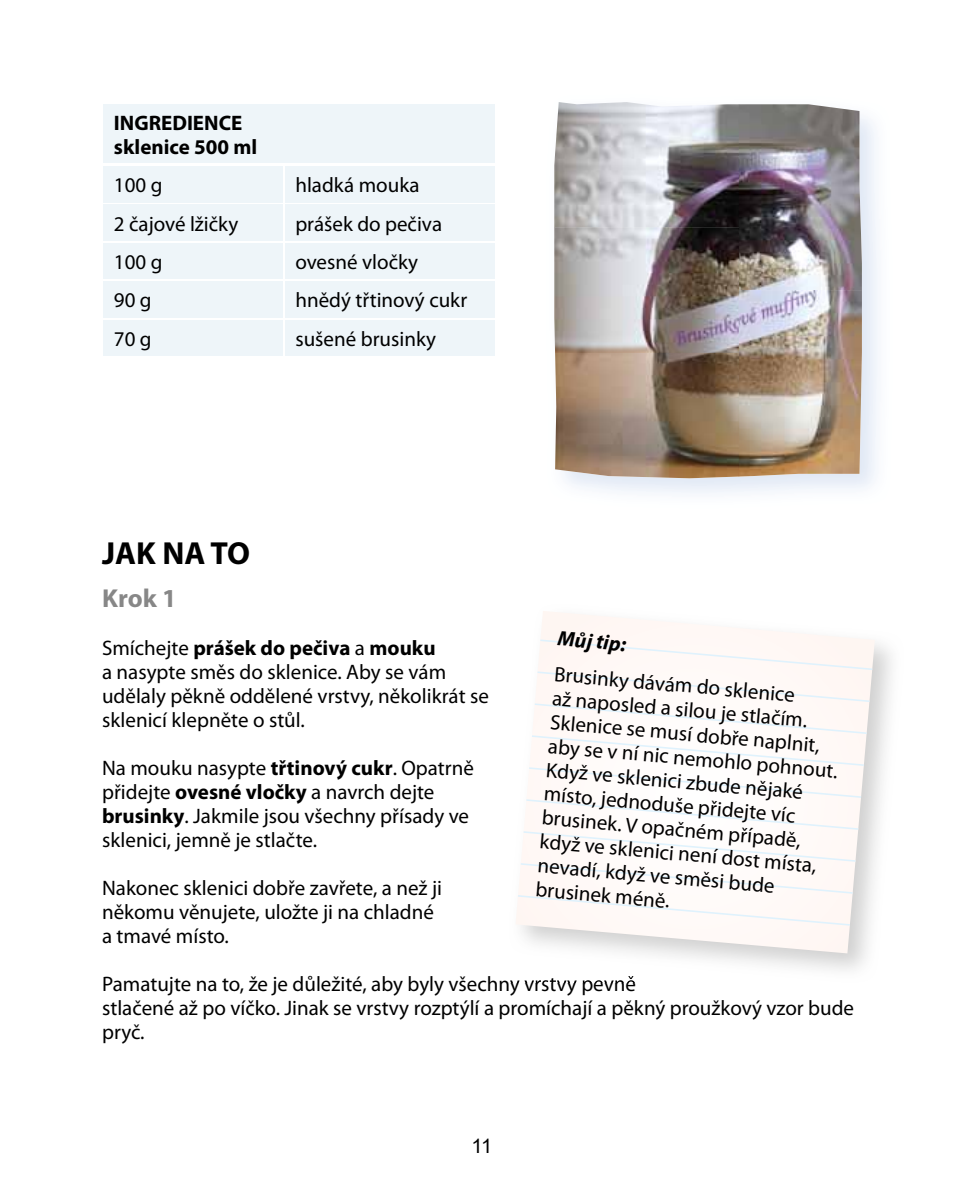
<style>
.page{position:relative;width:964px;height:1202px;background:#fff}
.page>*{position:absolute;margin:0;border:0;box-sizing:border-box;transform-origin:0 0}
.t1{font:700 32px "Myriad Pro";color:#000}
.t2{font:700 26px "Myriad Pro";color:#878787}
.t3{font:21px/24px "Myriad Pro";color:#000}
.t4{font:700 21px/24px "Myriad Pro";color:#000}
.t5{font:italic 700 21px "Myriad Pro";color:#000}
.t6{font:20px "Arial";color:#000}
.s1{font-weight:700}
</style>
<div class="page">
<div style="left:103px;top:104px;width:392px;height:252px;background:#eef5f9"></div>
<hr style="left:283px;top:166px;width:1px;height:37px;background:#fff">
<hr style="left:102px;top:203px;width:182px;height:1px;background:#fff">
<hr style="left:284px;top:203px;width:212px;height:1px;background:#fff">
<hr style="left:283px;top:204px;width:1px;height:37px;background:#fff">
<hr style="left:102px;top:241px;width:182px;height:1px;background:#fff">
<hr style="left:284px;top:241px;width:212px;height:1px;background:#fff">
<hr style="left:283px;top:242px;width:1px;height:38px;background:#fff">
<hr style="left:102px;top:280px;width:182px;height:1px;background:#fff">
<hr style="left:284px;top:280px;width:212px;height:1px;background:#fff">
<hr style="left:283px;top:281px;width:1px;height:37px;background:#fff">
<hr style="left:102px;top:318px;width:182px;height:1px;background:#fff">
<hr style="left:284px;top:318px;width:212px;height:1px;background:#fff">
<hr style="left:283px;top:319px;width:1px;height:38px;background:#fff">
<hr style="left:103px;top:164px;width:181px;height:2px;background:#fff">
<hr style="left:284px;top:164px;width:211px;height:2px;background:#fff">
<img style="left:554px;top:102px;width:185px;height:376px">
<img style="left:739px;top:104px;width:123px;height:373px">
<img style="left:510px;top:976px;width:125px;height:7px">
<svg style="left:515px;top:611px;width:360px;height:342px"></svg>
<p class="t4" style="left:114px;top:110px;width:145px">INGREDIENCE sklenice 500 ml</p>
<p class="t3" style="left:114px;top:173px;width:50px">100 g</p>
<p class="t3" style="left:295px;top:173px;width:126px">hladká mouka</p>
<p class="t3" style="left:114px;top:211px;width:126px">2 čajové lžičky</p>
<p class="t3" style="left:295px;top:211px;width:148px">prášek do pečiva</p>
<p class="t3" style="left:114px;top:250px;width:50px">100 g</p>
<p class="t3" style="left:295px;top:250px;width:124px">ovesné vločky</p>
<p class="t3" style="left:114px;top:288px;width:39px">90 g</p>
<p class="t3" style="left:295px;top:288px;width:173px">hnědý třtinový cukr</p>
<p class="t3" style="left:114px;top:326px;width:39px">70 g</p>
<p class="t3" style="left:295px;top:326px;width:142px">sušené brusinky</p>
<h1 class="t1" style="left:102px;top:532px;width:150px">JAK NA TO</h1>
<p class="t2" style="left:102px;top:581px;width:76px">Krok 1</p>
<p class="t3" style="left:102px;top:635px;width:388px">Smíchejte <span class="s1">prášek do pečiva</span> a <span class="s1">mouku<br></span>a nasypte směs do sklenice. Aby se vám udělaly pěkně oddělené vrstvy, několikrát se sklenicí klepněte o stůl.</p>
<p class="t3" style="left:102px;top:755px;width:373px">Na mouku nasypte <span class="s1">třtinový cukr</span>. Opatrně přidejte <span class="s1">ovesné vločky</span> a navrch dejte <span class="s1">brusinky</span>. Jakmile jsou všechny přísady ve sklenici, jemně je stlačte.</p>
<p class="t3" style="left:102px;top:875px;width:341px">Nakonec sklenici dobře zavřete, a než ji někomu věnujete, uložte ji na chladné a tmavé místo.</p>
<p class="t3" style="left:102px;top:971px;width:753px">Pamatujte na to, že je důležité, aby byly všechny vrstvy pevně<br>stlačené až po víčko. Jinak se vrstvy rozptýlí a promíchají a pěkný proužkový vzor bude pryč.</p>
<p class="t5" style="left:559px;top:624px;width:70px;rotate:5deg">Můj tip:</p>
<p class="t3" style="left:555px;top:662px;width:292px;rotate:5deg">Brusinky dávám do sklenice<br>až naposled a silou je stlačím.<br>Sklenice se musí dobře naplnit, aby se v ní nic nemohlo pohnout.<br>Když ve sklenici zbude nějaké místo, jednoduše přidejte víc brusinek. V opačném případě, když ve sklenici není dost místa, nevadí, když ve směsi bude brusinek méně.</p>
<p class="t6" style="left:472px;top:1132px;width:22px">11</p>
</div>
